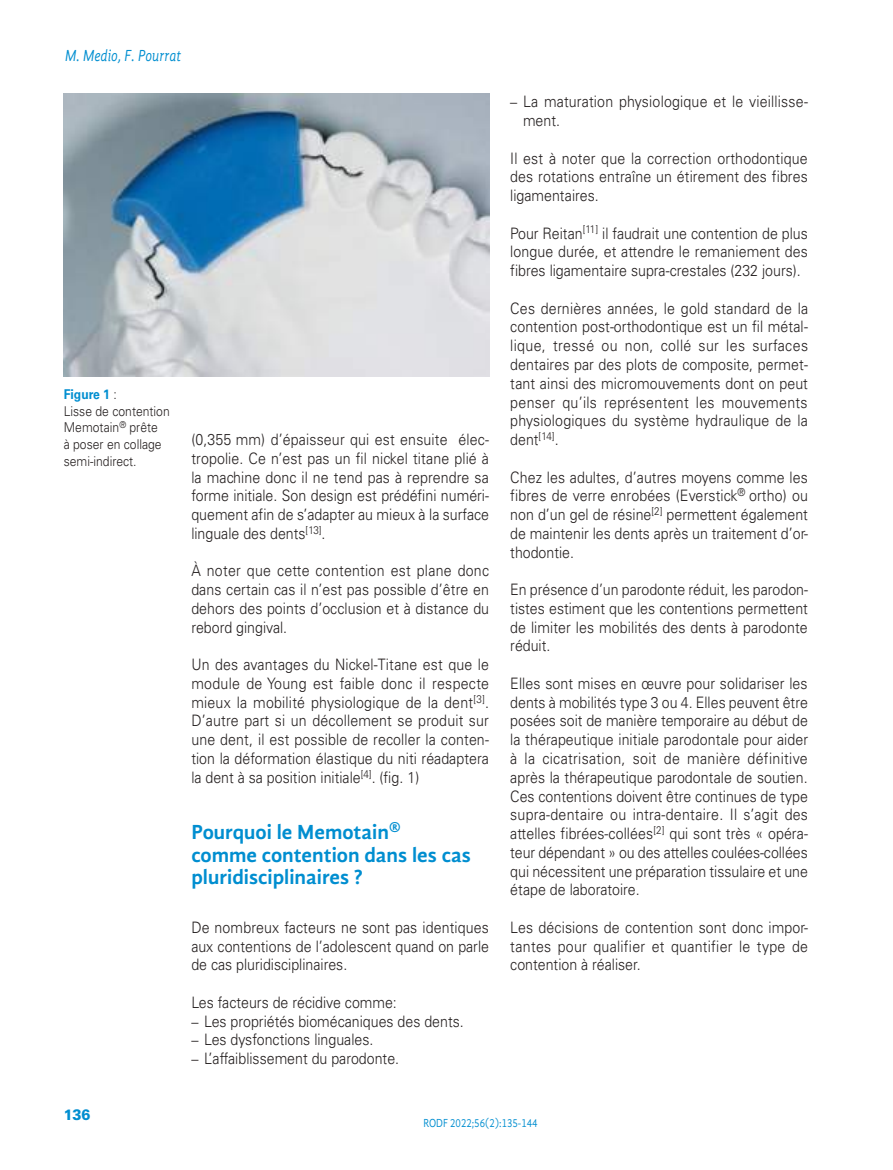
<style>
.page{position:relative;width:893px;height:1170px;background:#fff}
.page>*{position:absolute;margin:0;border:0;box-sizing:border-box;transform-origin:0 0}
.t1{font:700 21px/22.5px "Gandhi Sans";color:#008ed0}
.t2{font:italic 16.5px "Gandhi Sans";color:#008ed0;scale:.82 1}
.t3{font:300 15.75px/18.8px "Univers";color:#241f1f;text-align:justify;scale:.9 1}
.t4{font:900 15px "Univers";color:#008ed0;scale:.9 1}
.t5{font:300 13.5px/16.5px "Univers";color:#241f1f;scale:.9 1}
.t6{font:12px "Gandhi Sans";color:#008ed0;scale:.82 1}
.s1{font-weight:700;color:#008ed0}
.s2{font-family:"Avenir LT Std"}
</style>
<div class="page">
<img style="left:64px;top:94px;width:425px;height:282px">
<p class="t2" style="left:65px;top:46px;width:143px">M. Medio, F. Pourrat</p>
<p class="t5" style="left:64px;top:386px;width:119px"><span class="s1">Figure 1</span> :<br>Lisse de contention<br>Memotain<sup>®</sup> prête<br>à poser en collage semi-indirect.</p>
<p class="t3" style="left:191px;top:430px;width:332px">(0,355 mm) d’épaisseur qui est ensuite élec&shy;tropolie. Ce n’est pas un fil nickel titane plié à la machine donc il ne tend pas à reprendre sa forme initiale. Son design est prédéfini numéri&shy;quement afin de s’adapter au mieux à la surface linguale des dents<sup>[13]</sup>.</p>
<p class="t3" style="left:191px;top:561px;width:332px">À noter que cette contention est plane donc dans certain cas il n’est pas possible d’être en dehors des points d’occlusion et à distance du rebord gingival.</p>
<p class="t3" style="left:191px;top:655px;width:332px">Un des avantages du Nickel-Titane est que le module de Young est faible donc il respecte mieux la mobilité physiologique de la dent<sup>[3]</sup>.<br>D’autre part si un décollement se produit sur une dent, il est possible de recoller la conten&shy;tion la déformation élastique du niti réadaptera la dent à sa position initiale<sup>[4]</sup>. (fig. 1)</p>
<h1 class="t1" style="left:191px;top:820px;width:281px">Pourquoi le Memotain<sup>® </sup>comme contention dans les cas pluridisciplinaires ?</h1>
<p class="t3" style="left:191px;top:917px;width:332px">De nombreux facteurs ne sont pas identiques aux contentions de l’adolescent quand on parle de cas pluridisciplinaires.</p>
<p class="t3" style="left:191px;top:992px;width:230px">Les facteurs de récidive comme:</p>
<p class="t3" style="left:191px;top:1011px;width:304px"><span class="s2">–</span> Les propriétés biomécaniques des dents.</p>
<p class="t3" style="left:191px;top:1030px;width:204px"><span class="s2">–</span> Les dysfonctions linguales.</p>
<p class="t3" style="left:191px;top:1049px;width:232px"><span class="s2">–</span> L’affaiblissement du parodonte.</p>
<p class="t3" style="left:523px;top:92px;width:318px;text-indent:-13px"><span class="s2">–</span> La maturation physiologique et le vieillisse&shy;ment.</p>
<p class="t3" style="left:510px;top:149px;width:332px">Il est à noter que la correction orthodontique des rotations entraîne un étirement des fibres ligamentaires.</p>
<p class="t3" style="left:510px;top:224px;width:332px">Pour Reitan<sup>[11]</sup> il faudrait une contention de plus longue durée, et attendre le remaniement des fibres ligamentaire supra-crestales (232 jours).</p>
<p class="t3" style="left:510px;top:299px;width:332px">Ces dernières années, le gold standard de la contention post-orthodontique est un fil métal&shy;lique, tressé ou non, collé sur les surfaces dentaires par des plots de composite, permet&shy;tant ainsi des micromouvements dont on peut penser qu’ils représentent les mouvements physiologiques du système hydraulique de la dent<sup>[14]</sup>.</p>
<p class="t3" style="left:510px;top:467px;width:332px">Chez les adultes, d’autres moyens comme les fibres de verre enrobées (Everstick<sup>®</sup> ortho) ou non d’un gel de résine<sup>[2]</sup> permettent également de maintenir les dents après un traitement d’or&shy;thodontie.</p>
<p class="t3" style="left:510px;top:580px;width:332px">En présence d’un parodonte réduit, les parodon&shy;tistes estiment que les contentions permettent de limiter les mobilités des dents à parodonte réduit.</p>
<p class="t3" style="left:510px;top:674px;width:332px">Elles sont mises en œuvre pour solidariser les dents à mobilités type 3 ou 4. Elles peuvent être posées soit de manière temporaire au début de la thérapeutique initiale parodontale pour aider à la cicatrisation, soit de manière définitive après la thérapeutique parodontale de soutien.<br>Ces contentions doivent être continues de type supra-dentaire ou intra-dentaire. Il s’agit des attelles fibrées-collées<sup>[2]</sup> qui sont très « opéra&shy;teur dépendant » ou des attelles coulées-collées qui nécessitent une préparation tissulaire et une étape de laboratoire.</p>
<p class="t3" style="left:510px;top:917px;width:332px">Les décisions de contention sont donc impor&shy;tantes pour qualifier et quantifier le type de contention à réaliser.</p>
<p class="t4" style="left:64px;top:1105px;width:31px">136</p>
<p class="t6" style="left:424px;top:1116px;width:141px">RODF 2022;56(2):135-144</p>
</div>
